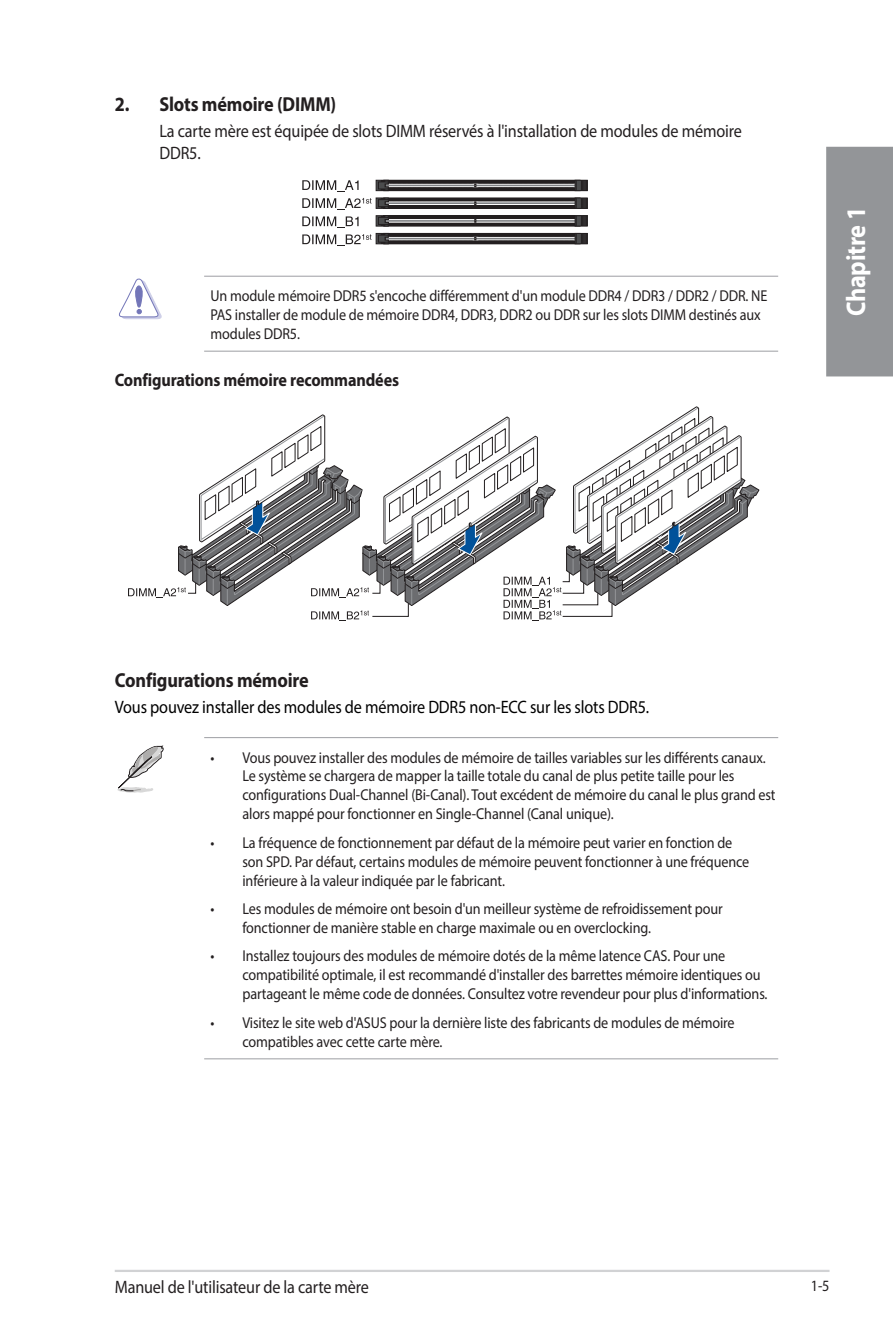
<style>
.page{position:relative;width:893px;height:1340px;background:#fff}
.page>*{position:absolute;margin:0;border:0;box-sizing:border-box;transform-origin:0 0}
.t1{font:700 27px "Myriad Pro";letter-spacing:-.01em;color:#fff;scale:.9 1}
.t2{font:700 20.25px "Myriad Pro";letter-spacing:-.01em;color:#231f20;scale:.9 1}
.t3{font:18px/21.6px "Myriad Pro";letter-spacing:-.01em;color:#231f20;scale:.9 1}
.t4{font:18px "Myriad Pro";letter-spacing:-.01em;color:#000;scale:.9 1}
.t5{font:700 18px "Myriad Pro";letter-spacing:-.01em;color:#231f20;scale:.9 1}
.t6{font:15.75px/18.9px "Myriad Pro";letter-spacing:-.01em;color:#231f20;scale:.9 1}
</style>
<div class="page">
<hr style="left:115px;top:1269px;width:714px;height:2px;background:#d1d2d4">
<div style="left:826px;top:147px;width:67px;height:229px;background:#939598"></div>
<hr style="left:204px;top:276px;width:574px;height:1px;background:#a8a9ad">
<hr style="left:204px;top:350px;width:574px;height:2px;background:#a8a9ad">
<div style="left:575px;top:233px;width:13px;height:11px;border:1px solid #231f20"></div>
<div style="left:575px;top:198px;width:13px;height:11px;border:1px solid #231f20"></div>
<div style="left:575px;top:215px;width:13px;height:11px;border:1px solid #231f20"></div>
<div style="left:575px;top:180px;width:13px;height:11px;border:1px solid #231f20"></div>
<svg style="left:302px;top:180px;width:285px;height:66px"></svg>
<svg style="left:128px;top:406px;width:632px;height:215px"></svg>
<svg style="left:119px;top:278px;width:43px;height:41px"></svg>
<hr style="left:204px;top:737px;width:574px;height:1px;background:#a8a9ad">
<hr style="left:204px;top:1058px;width:574px;height:1px;background:#a8a9ad">
<svg style="left:117px;top:745px;width:47px;height:48px"></svg>
<p class="t2" style="left:115px;top:91px;width:248px">2. Slots mémoire (DIMM)</p>
<p class="t3" style="left:159px;top:120px;width:649px">La carte mère est équipée de slots DIMM réservés à l'installation de modules de mémoire<br>DDR5.</p>
<p class="t6" style="left:210px;top:286px;width:620px">Un module mémoire DDR5 s'encoche différemment d'un module DDR4 / DDR3 / DDR2 / DDR. NE<br>PAS installer de module de mémoire DDR4, DDR3, DDR2 ou DDR sur les slots DIMM destinés aux modules DDR5.</p>
<p class="t5" style="left:115px;top:368px;width:317px">Configurations mémoire recommandées</p>
<h1 class="t1" style="left:838px;top:316px;width:123px;rotate:-90deg">Chapitre 1</h1>
<p class="t2" style="left:115px;top:667px;width:217px">Configurations mémoire</p>
<p class="t4" style="left:115px;top:696px;width:595px">Vous pouvez installer des modules de mémoire DDR5 non-ECC sur les slots DDR5.</p>
<p class="t6" style="left:242px;top:747px;width:594px;text-indent:-32px">• Vous pouvez installer des modules de mémoire de tailles variables sur les différents canaux.<br>Le système se chargera de mapper la taille totale du canal de plus petite taille pour les configurations Dual-Channel (Bi-Canal). Tout excédent de mémoire du canal le plus grand est alors mappé pour fonctionner en Single-Channel (Canal unique).</p>
<p class="t6" style="left:242px;top:832px;width:565px;text-indent:-32px">• La fréquence de fonctionnement par défaut de la mémoire peut varier en fonction de son SPD. Par défaut, certains modules de mémoire peuvent fonctionner à une fréquence inférieure à la valeur indiquée par le fabricant.</p>
<p class="t6" style="left:242px;top:899px;width:535px;text-indent:-32px">• Les modules de mémoire ont besoin d'un meilleur système de refroidissement pour fonctionner de manière stable en charge maximale ou en overclocking.</p>
<p class="t6" style="left:242px;top:946px;width:585px;text-indent:-32px">• Installez toujours des modules de mémoire dotés de la même latence CAS. Pour une compatibilité optimale, il est recommandé d'installer des barrettes mémoire identiques ou partageant le même code de données. Consultez votre revendeur pour plus d'informations.</p>
<p class="t6" style="left:242px;top:1012px;width:548px;text-indent:-32px">• Visitez le site web d'ASUS pour la dernière liste des fabricants de modules de mémoire compatibles avec cette carte mère.</p>
<p class="t3" style="left:115px;top:1275px;width:284px">Manuel de l'utilisateur de la carte mère</p>
<p class="t6" style="left:811px;top:1276px;width:22px">1-5</p>
</div>
